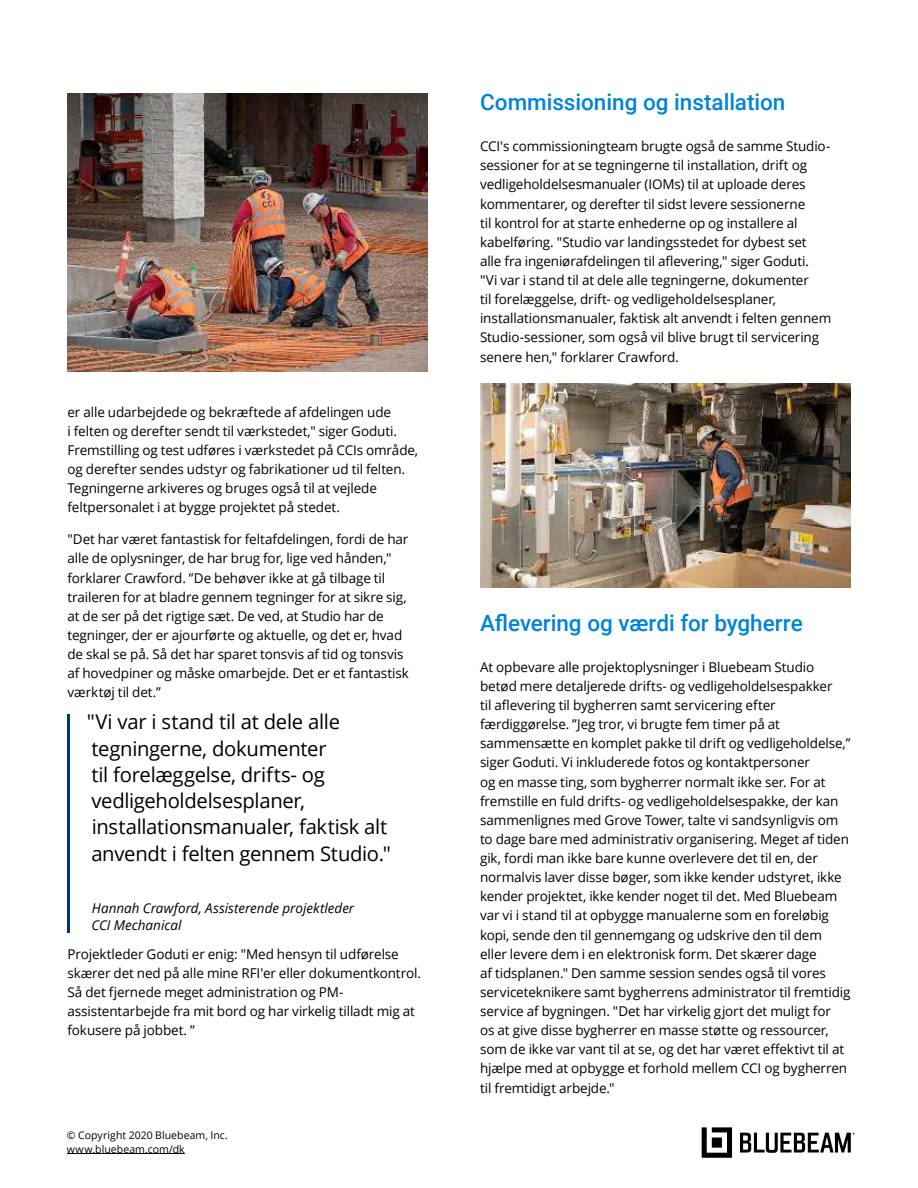
<style>
.page{position:relative;width:918px;height:1188px;background:#fff}
.page>*{position:absolute;margin:0;border:0;box-sizing:border-box;transform-origin:0 0}
.t1{font:500 22.5px "Roboto";color:#0083db}
.t2{font:20.25px/26.2px "Open Sans";letter-spacing:-.015em;color:#000}
.t3{font:13.5px/19.2px "Open Sans";letter-spacing:-.01em;color:#000}
.t4{font:italic 13.5px/17.2px "Open Sans";color:#000}
.t5{font:10.5px/13.5px "Open Sans";letter-spacing:.005em;color:#000}
</style>
<div class="page">
<hr style="left:67px;top:1153px;width:118px;height:1px;background:#000">
<svg style="left:702px;top:1127px;width:30px;height:31px"></svg>
<svg style="left:740px;top:1133px;width:115px;height:20px"></svg>
<img style="left:480px;top:384px;width:370px;height:204px">
<img style="left:68px;top:94px;width:359px;height:278px">
<hr style="left:67px;top:715px;width:2px;height:218px;background:#003671">
<p class="t3" style="left:68px;top:402px;width:352px">er alle udarbejdede og bekræftede af afdelingen ude<br>i felten og derefter sendt til værkstedet," siger Goduti.<br>Fremstilling og test udføres i værkstedet på CCIs område, og derefter sendes udstyr og fabrikationer ud til felten.<br>Tegningerne arkiveres og bruges også til at vejlede feltpersonalet i at bygge projektet på stedet.</p>
<p class="t3" style="left:68px;top:529px;width:343px">"Det har været fantastisk for feltafdelingen, fordi de har alle de oplysninger, de har brug for, lige ved hånden," forklarer Crawford. ”De behøver ikke at gå tilbage til traileren for at bladre gennem tegninger for at sikre sig, at de ser på det rigtige sæt. De ved, at Studio har de tegninger, der er ajourførte og aktuelle, og det er, hvad de skal se på. Så det har sparet tonsvis af tid og tonsvis af hovedpiner og måske omarbejde. Det er et fantastisk værktøj til det.”</p>
<h2 class="t2" style="left:87px;top:708px;width:306px">"Vi var i stand til at dele alle tegningerne, dokumenter<br>til forelæggelse, drifts- og vedligeholdelsesplaner, installationsmanualer, faktisk alt anvendt i felten gennem Studio."</h2>
<p class="t4" style="left:92px;top:901px;width:264px">Hannah Crawford, Assisterende projektleder<br>CCI Mechanical</p>
<p class="t3" style="left:68px;top:944px;width:355px">Projektleder Goduti er enig: "Med hensyn til udførelse skærer det ned på alle mine RFI'er eller dokumentkontrol.<br>Så det fjernede meget administration og PM&shy;assistentarbejde fra mit bord og har virkelig tilladt mig at fokusere på jobbet. ”</p>
<p class="t5" style="left:67px;top:1129px;width:162px">© Copyright 2020 Bluebeam, Inc. www.bluebeam.com/dk</p>
<h1 class="t1" style="left:480px;top:94px;width:307px">Commissioning og installation</h1>
<p class="t3" style="left:480px;top:136px;width:353px">CCI's commissioningteam brugte også de samme Studio&shy;sessioner for at se tegningerne til installation, drift og vedligeholdelsesmanualer (IOMs) til at uploade deres kommentarer, og derefter til sidst levere sessionerne<br>til kontrol for at starte enhederne op og installere al kabelføring. "Studio var landingsstedet for dybest set alle fra ingeniørafdelingen til aflevering," siger Goduti.<br>"Vi var i stand til at dele alle tegningerne, dokumenter<br>til forelæggelse, drift- og vedligeholdelsesplaner, installationsmanualer, faktisk alt anvendt i felten gennem Studio-sessioner, som også vil blive brugt til servicering senere hen," forklarer Crawford.</p>
<h1 class="t1" style="left:480px;top:607px;width:324px">Aflevering og værdi for bygherre</h1>
<p class="t3" style="left:480px;top:657px;width:372px">At opbevare alle projektoplysninger i Bluebeam Studio betød mere detaljerede drifts- og vedligeholdelsespakker<br>til aflevering til bygherren samt servicering efter færdiggørelse. ”Jeg tror, vi brugte fem timer på at sammensætte en komplet pakke til drift og vedligeholdelse,” siger Goduti. Vi inkluderede fotos og kontaktpersoner<br>og en masse ting, som bygherrer normalt ikke ser. For at fremstille en fuld drifts- og vedligeholdelsespakke, der kan sammenlignes med Grove Tower, talte vi sandsynligvis om to dage bare med administrativ organisering. Meget af tiden gik, fordi man ikke bare kunne overlevere det til en, der normalvis laver disse bøger, som ikke kender udstyret, ikke kender projektet, ikke kender noget til det. Med Bluebeam var vi i stand til at opbygge manualerne som en foreløbig kopi, sende den til gennemgang og udskrive den til dem eller levere dem i en elektronisk form. Det skærer dage<br>af tidsplanen." Den samme session sendes også til vores serviceteknikere samt bygherrens administrator til fremtidig service af bygningen. "Det har virkelig gjort det muligt for<br>os at give disse bygherrer en masse støtte og ressourcer, som de ikke var vant til at se, og det har været effektivt til at hjælpe med at opbygge et forhold mellem CCI og bygherren til fremtidigt arbejde."</p>
</div>
